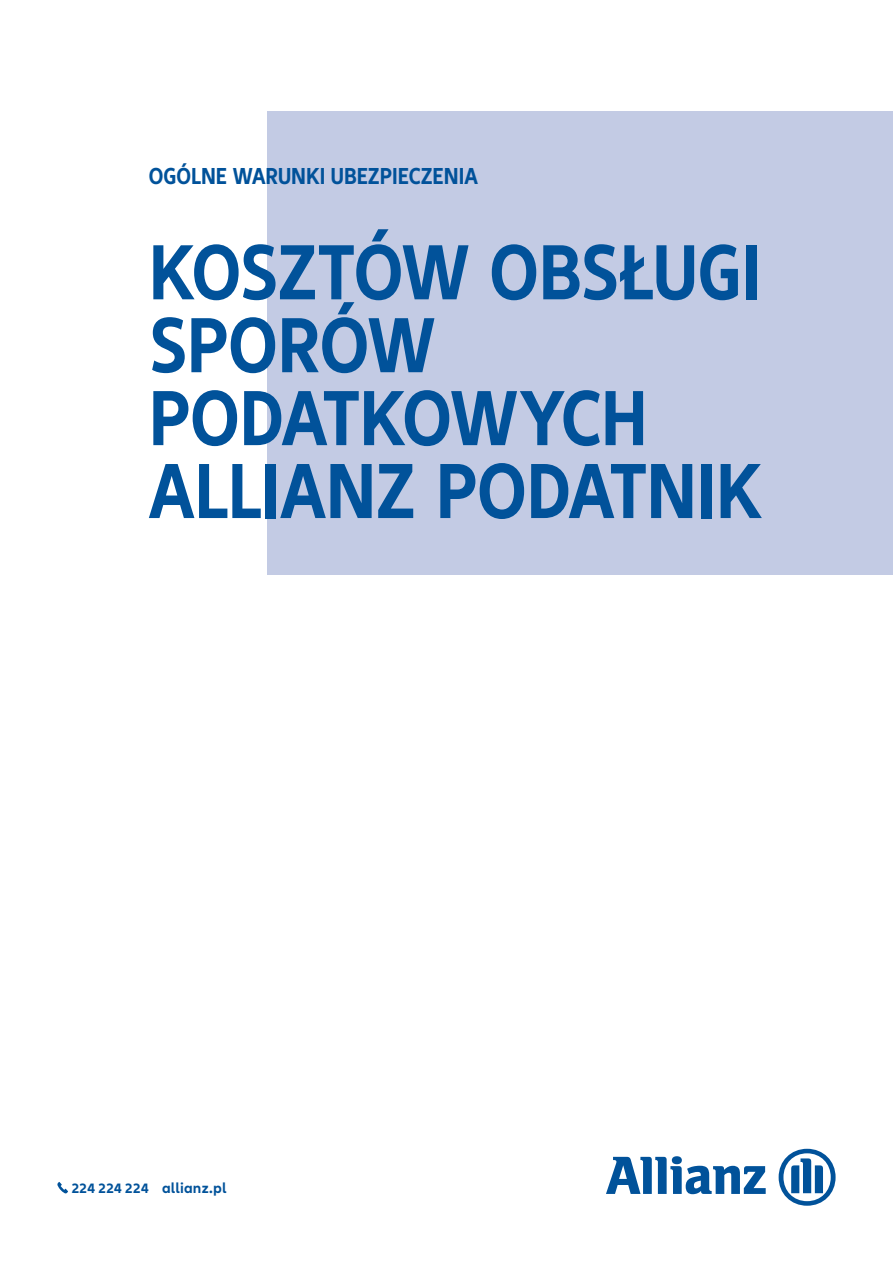
<style>
.page{position:relative;width:893px;height:1263px;background:#fff}
.page>*{position:absolute;margin:0;border:0;box-sizing:border-box;transform-origin:0 0}
.Title_Headline{font:700 condensed 81px/72.9px "Allianz Neo";letter-spacing:-.005em;color:#01529a}
.t1{font:700 condensed 24px "Allianz Neo";color:#01529a}
.Copy{font:700 15px "Allianz Neo";letter-spacing:.015em;color:#01529a}
.s1{font-size:14.1px}
</style>
<div class="page">
<svg style="left:606px;top:1156px;width:160px;height:38px"></svg>
<svg style="left:779px;top:1149px;width:57px;height:57px"></svg>
<div style="left:267px;top:111px;width:626px;height:464px;background:#c3cbe4"></div>
<svg style="left:57px;top:1182px;width:11px;height:11px"></svg>
<p class="t1" style="left:149px;top:162px;width:331px">OGÓLNE WARUNKI UBEZPIECZENIA</p>
<p class="Title_Headline" style="left:149px;top:238px;width:615px">KOSZTÓW OBSŁUGI<br>SPORÓW<br>PODATKOWYCH<br>ALLIANZ PODATNIK</p>
<p class="Copy" style="left:72px;top:1179px;width:156px"><span class="s1">224 224 224</span> allianz.pl</p>
</div>
